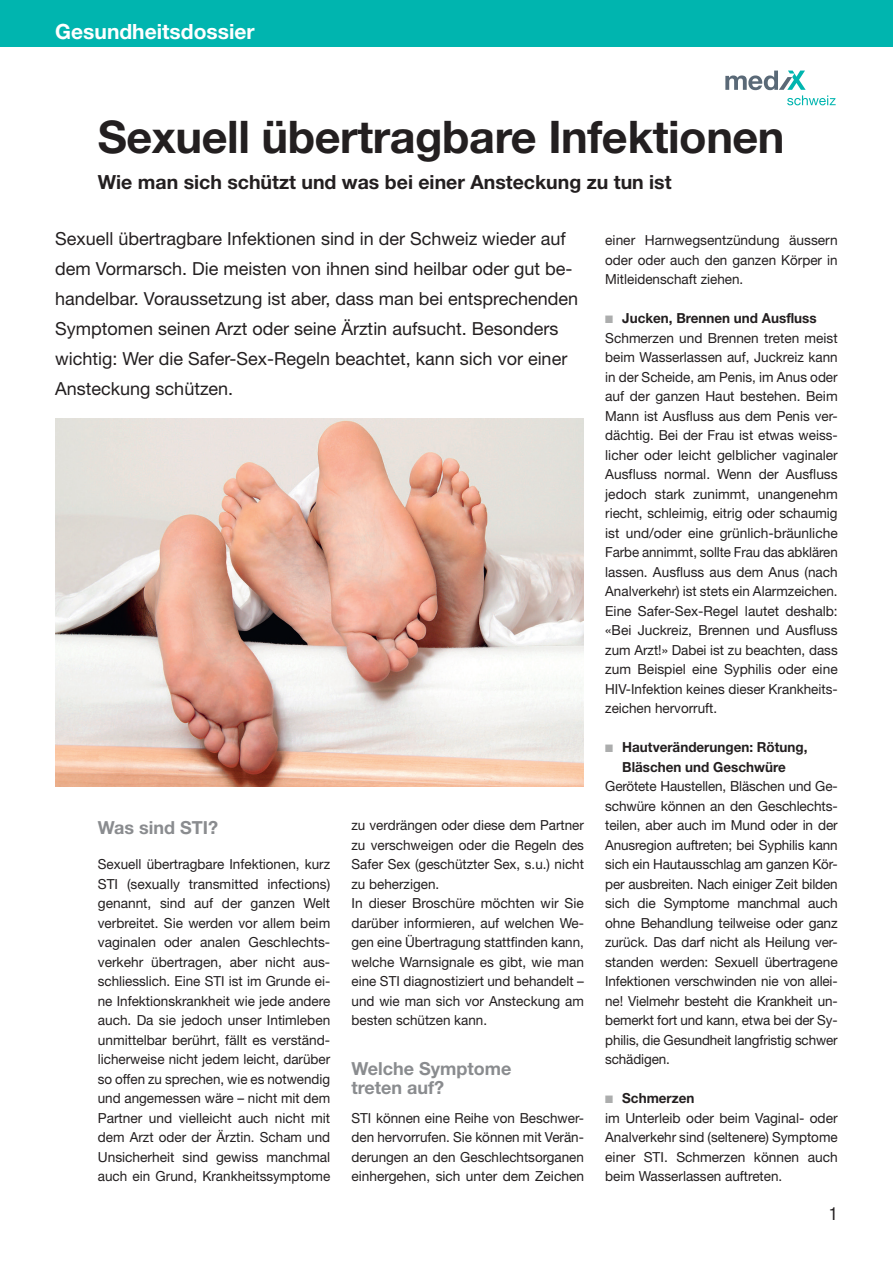
<style>
.page{position:relative;width:893px;height:1263px;background:#fff}
.page>*{position:absolute;margin:0;border:0;box-sizing:border-box;transform-origin:0 0}
.t1{font:700 45px "Helvetica Neue LT Std";letter-spacing:-.01em;color:#231f20}
.t2{font:700 21px "Helvetica Neue LT Std";color:#fff}
.t3{font:700 19.5px "Helvetica Neue LT Std";color:#231f20}
.t4{font:18px/30px "Helvetica Neue LT Std";color:#231f20}
.t5{font:700 18px/19.5px "Helvetica Neue LT Std";color:#8a8c8f}
.t6{font:condensed 18px "Helvetica Neue LT Std";color:#231f20}
.t7{font:13.8px/19.5px "Helvetica Neue LT Std";color:#231f20;text-align:justify}
.t8{font:700 13.8px/19.5px "Helvetica Neue LT Std";color:#231f20;text-align:center}
.s1{color:#acadad}
.s2{font-weight:700}
</style>
<div class="page">
<img style="left:55px;top:419px;width:529px;height:368px">
<div style="left:0;top:0;width:893px;height:47px;background:#00b5af"></div>
<svg style="left:725px;top:71px;width:111px;height:34px"></svg>
<h2 class="t2" style="left:55px;top:18px;width:201px">Gesundheitsdossier</h2>
<h1 class="t1" style="left:98px;top:109px;width:688px">Sexuell übertragbare Infektionen</h1>
<h3 class="t3" style="left:98px;top:170px;width:575px">Wie man sich schützt und was bei einer Ansteckung zu tun ist</h3>
<p class="t4" style="left:55px;top:223px;width:524px">Sexuell übertragbare Infektionen sind in der Schweiz wieder auf dem Vormarsch. Die meisten von ihnen sind heilbar oder gut be&shy;handelbar. Voraussetzung ist aber, dass man bei entsprechenden Symptomen seinen Arzt oder seine Ärztin aufsucht. Besonders wichtig: Wer die Safer-Sex-Regeln beachtet, kann sich vor einer Ansteckung schützen.</p>
<h3 class="t5" style="left:98px;top:818px;width:122px">Was sind STI?</h3>
<p class="t7" style="left:98px;top:854px;width:234px">Sexuell übertragbare Infektionen, kurz STI (sexually transmitted infections) genannt, sind auf der ganzen Welt verbreitet. Sie werden vor allem beim vaginalen oder analen Geschlechts&shy;verkehr übertragen, aber nicht aus&shy;schliesslich. Eine STI ist im Grunde ei&shy;ne Infektionskrankheit wie jede andere auch. Da sie jedoch unser Intimleben unmittelbar berührt, fällt es verständ&shy;licherweise nicht jedem leicht, darüber so offen zu sprechen, wie es notwendig und angemessen wäre – nicht mit dem Partner und vielleicht auch nicht mit dem Arzt oder der Ärztin. Scham und Unsicherheit sind gewiss manchmal auch ein Grund, Krankheitssymptome</p>
<p class="t7" style="left:351px;top:815px;width:234px;text-align:left">zu verdrängen oder diese dem Partner zu verschweigen oder die Regeln des Safer Sex (geschützter Sex, s.u.) nicht zu beherzigen.<br>In dieser Broschüre möchten wir Sie darüber informieren, auf welchen We&shy;gen eine Übertragung stattfinden kann, welche Warnsignale es gibt, wie man eine STI diagnostiziert und behandelt – und wie man sich vor Ansteckung am besten schützen kann.</p>
<h3 class="t5" style="left:351px;top:1058px;width:161px">Welche Symptome treten auf?</h3>
<p class="t7" style="left:351px;top:1108px;width:234px">STI können eine Reihe von Beschwer&shy;den hervorrufen. Sie können mit Verän&shy;derungen an den Geschlechtsorganen einhergehen, sich unter dem Zeichen</p>
<p class="t7" style="left:605px;top:230px;width:234px">einer Harnwegsentzündung äussern oder oder auch den ganzen Körper in Mitleidenschaft ziehen.</p>
<p class="t7" style="left:605px;top:308px;width:234px;text-align:left"><span class="s1">■</span> <span class="s2">Jucken, Brennen und Ausfluss </span>Schmerzen und Brennen treten meist beim Wasserlassen auf, Juckreiz kann in der Scheide, am Penis, im Anus oder auf der ganzen Haut bestehen. Beim Mann ist Ausfluss aus dem Penis ver&shy;dächtig. Bei der Frau ist etwas weiss&shy;licher oder leicht gelblicher vaginaler Ausfluss normal. Wenn der Ausfluss jedoch stark zunimmt, unangenehm riecht, schleimig, eitrig oder schaumig ist und/oder eine grünlich-bräunliche Farbe annimmt, sollte Frau das abklären lassen. Ausfluss aus dem Anus (nach Analverkehr) ist stets ein Alarmzeichen.<br>Eine Safer-Sex-Regel lautet deshalb: «Bei Juckreiz, Brennen und Ausfluss zum Arzt!» Dabei ist zu beachten, dass zum Beispiel eine Syphilis oder eine HIV-Infektion keines dieser Krankheits&shy;zeichen hervorruft.</p>
<p class="t8" style="left:605px;top:737px;width:204px"><span class="s1">■</span> Hautveränderungen: Rötung,<br>Bläschen und Geschwüre</p>
<p class="t7" style="left:605px;top:776px;width:234px">Gerötete Haustellen, Bläschen und Ge&shy;schwüre können an den Geschlechts&shy;teilen, aber auch im Mund oder in der Anusregion auftreten; bei Syphilis kann sich ein Hautausschlag am ganzen Kör&shy;per ausbreiten. Nach einiger Zeit bilden sich die Symptome manchmal auch ohne Behandlung teilweise oder ganz zurück. Das darf nicht als Heilung ver&shy;standen werden: Sexuell übertragene Infektionen verschwinden nie von allei&shy;ne! Vielmehr besteht die Krankheit un&shy;bemerkt fort und kann, etwa bei der Sy&shy;philis, die Gesundheit langfristig schwer schädigen.</p>
<p class="t7" style="left:605px;top:1088px;width:234px;text-align:left"><span class="s1">■</span> <span class="s2">Schmerzen<br></span>im Unterleib oder beim Vaginal- oder<br>Analverkehr sind (seltenere) Symptome einer STI. Schmerzen können auch beim Wasserlassen auftreten.</p>
<h3 class="t6" style="left:829px;top:1203px;width:10px">1</h3>
</div>
